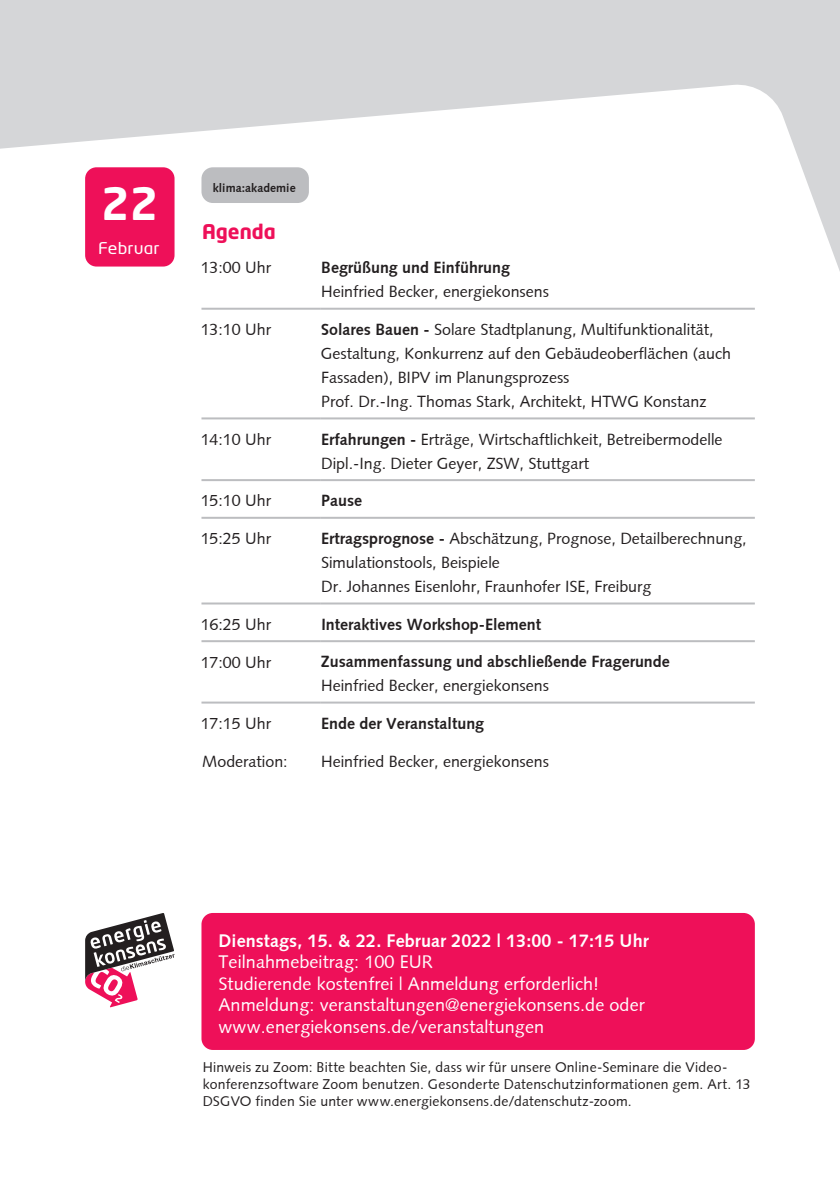
<style>
.page{position:relative;width:840px;height:1191px;background:#fff}
.page>*{position:absolute;margin:0;border:0;box-sizing:border-box;transform-origin:0 0}
.t1{font:700 44px "Neo Tech Std";color:#fff}
.t2{font:700 20px "Neo Tech Std";letter-spacing:.005em;color:#ee1059}
.t3{font:18px/21.6px "Syntaxroman";letter-spacing:.005em;color:#fff}
.t4{font:18px "Syntaxbold";letter-spacing:.005em;color:#fff}
.t5{font:16px/24px "Syntaxroman";color:#231f20}
.t6{font:16px "Syntaxbold";color:#231f20}
.t7{font:16px "Neo Tech Std";letter-spacing:.005em;color:#fff;scale:1.11 1}
.t8{font:14px/16.8px "Syntaxroman";letter-spacing:.015em;color:#231f20}
.t9{font:12px "Syntaxbold";letter-spacing:.005em;color:#231f20}
.s1{font-family:"Syntaxbold"}
</style>
<div class="page">
<div style="left:0;top:0;width:839px;height:285px;background:#d5d6d8"></div>
<svg style="left:0;top:84px;width:839px;height:201px;fill:#fff"></svg>
<svg style="left:85px;top:913px;width:89px;height:94px"></svg>
<div style="left:201px;top:913px;width:553px;height:137px;background:#ee1059;border-radius:11px"></div>
<div style="left:201px;top:167px;width:108px;height:36px;background:#bcbdc0;border-radius:11px"></div>
<hr style="left:201px;top:308px;width:119px;height:2px;background:#bcbdc0">
<hr style="left:320px;top:308px;width:434px;height:2px;background:#bcbdc0">
<hr style="left:201px;top:417px;width:119px;height:2px;background:#bcbdc0">
<hr style="left:320px;top:417px;width:434px;height:2px;background:#bcbdc0">
<hr style="left:201px;top:479px;width:119px;height:2px;background:#bcbdc0">
<hr style="left:320px;top:479px;width:434px;height:2px;background:#bcbdc0">
<hr style="left:201px;top:517px;width:119px;height:2px;background:#bcbdc0">
<hr style="left:320px;top:517px;width:434px;height:2px;background:#bcbdc0">
<hr style="left:201px;top:602px;width:119px;height:2px;background:#bcbdc0">
<hr style="left:320px;top:602px;width:434px;height:2px;background:#bcbdc0">
<hr style="left:201px;top:640px;width:119px;height:2px;background:#bcbdc0">
<hr style="left:320px;top:640px;width:434px;height:2px;background:#bcbdc0">
<hr style="left:201px;top:701px;width:119px;height:2px;background:#bcbdc0">
<hr style="left:320px;top:701px;width:434px;height:2px;background:#bcbdc0">
<div style="left:85px;top:167px;width:89px;height:99px;background:#ee1059;border-radius:11px"></div>
<p class="t1" style="left:101px;top:175px;width:58px">22</p>
<p class="t7" style="left:98px;top:238px;width:57px">Februar</p>
<p class="t9" style="left:213px;top:181px;width:84px">klima:akademie</p>
<p class="t2" style="left:202px;top:219px;width:75px">Agenda</p>
<p class="t5" style="left:200px;top:256px;width:72px">13:00 Uhr</p>
<p class="t6" style="left:321px;top:259px;width:190px">Begrüßung und Einführung</p>
<p class="t5" style="left:321px;top:280px;width:229px">Heinfried Becker, energiekonsens</p>
<p class="t5" style="left:200px;top:317px;width:72px">13:10 Uhr</p>
<p class="t5" style="left:321px;top:317px;width:411px"><span class="s1">Solares Bauen -</span> Solare Stadtplanung, Multifunktionalität,<br>Gestaltung, Konkurrenz auf den Gebäudeoberflächen (auch<br>Fassaden), BIPV im Planungsprozess</p>
<p class="t5" style="left:321px;top:389px;width:386px">Prof. Dr.‐Ing. Thomas Stark, Architekt, HTWG Konstanz</p>
<p class="t5" style="left:200px;top:427px;width:72px">14:10 Uhr</p>
<p class="t5" style="left:321px;top:427px;width:402px"><span class="s1">Erfahrungen -</span> Erträge, Wirtschaftlichkeit, Betreibermodelle</p>
<p class="t5" style="left:321px;top:451px;width:269px">Dipl.-Ing. Dieter Geyer, ZSW, Stuttgart</p>
<p class="t5" style="left:200px;top:489px;width:72px">15:10 Uhr</p>
<p class="t6" style="left:321px;top:491px;width:42px">Pause</p>
<p class="t5" style="left:200px;top:526px;width:72px">15:25 Uhr</p>
<p class="t5" style="left:321px;top:526px;width:427px"><span class="s1">Ertragsprognose -</span> Abschätzung, Prognose, Detailberechnung,<br>Simulationstools, Beispiele</p>
<p class="t5" style="left:321px;top:574px;width:331px">Dr. Johannes Eisenlohr, Fraunhofer ISE, Freiburg</p>
<p class="t5" style="left:200px;top:612px;width:72px">16:25 Uhr</p>
<p class="t6" style="left:321px;top:615px;width:221px">Interaktives Workshop-Element</p>
<p class="t5" style="left:200px;top:650px;width:72px">17:00 Uhr</p>
<p class="t6" style="left:321px;top:652px;width:350px">Zusammenfassung und abschließende Fragerunde</p>
<p class="t5" style="left:321px;top:673px;width:229px">Heinfried Becker, energiekonsens</p>
<p class="t5" style="left:200px;top:711px;width:72px">17:15 Uhr</p>
<p class="t6" style="left:321px;top:714px;width:164px">Ende der Veranstaltung</p>
<p class="t5" style="left:202px;top:749px;width:87px">Moderation:</p>
<p class="t5" style="left:321px;top:749px;width:229px">Heinfried Becker, energiekonsens</p>
<p class="t4" style="left:218px;top:930px;width:431px">Dienstags, 15. &amp; 22. Februar 2022 | 13:00 - 17:15 Uhr</p>
<p class="t3" style="left:218px;top:951px;width:216px">Teilnahmebeitrag: 100 EUR</p>
<p class="t3" style="left:218px;top:972px;width:427px">Studierende kostenfrei | Anmeldung erforderlich!<br>Anmeldung: veranstaltungen@energiekonsens.de oder</p>
<p class="t3" style="left:218px;top:1016px;width:327px">www.energiekonsens.de/veranstaltungen</p>
<p class="t8" style="left:202px;top:1059px;width:549px">Hinweis zu Zoom: Bitte beachten Sie, dass wir für unsere Online-Seminare die Video&shy;konferenzsoftware Zoom benutzen. Gesonderte Datenschutzinformationen gem. Art. 13<br>DSGVO finden Sie unter www.energiekonsens.de/datenschutz-zoom.</p>
</div>
